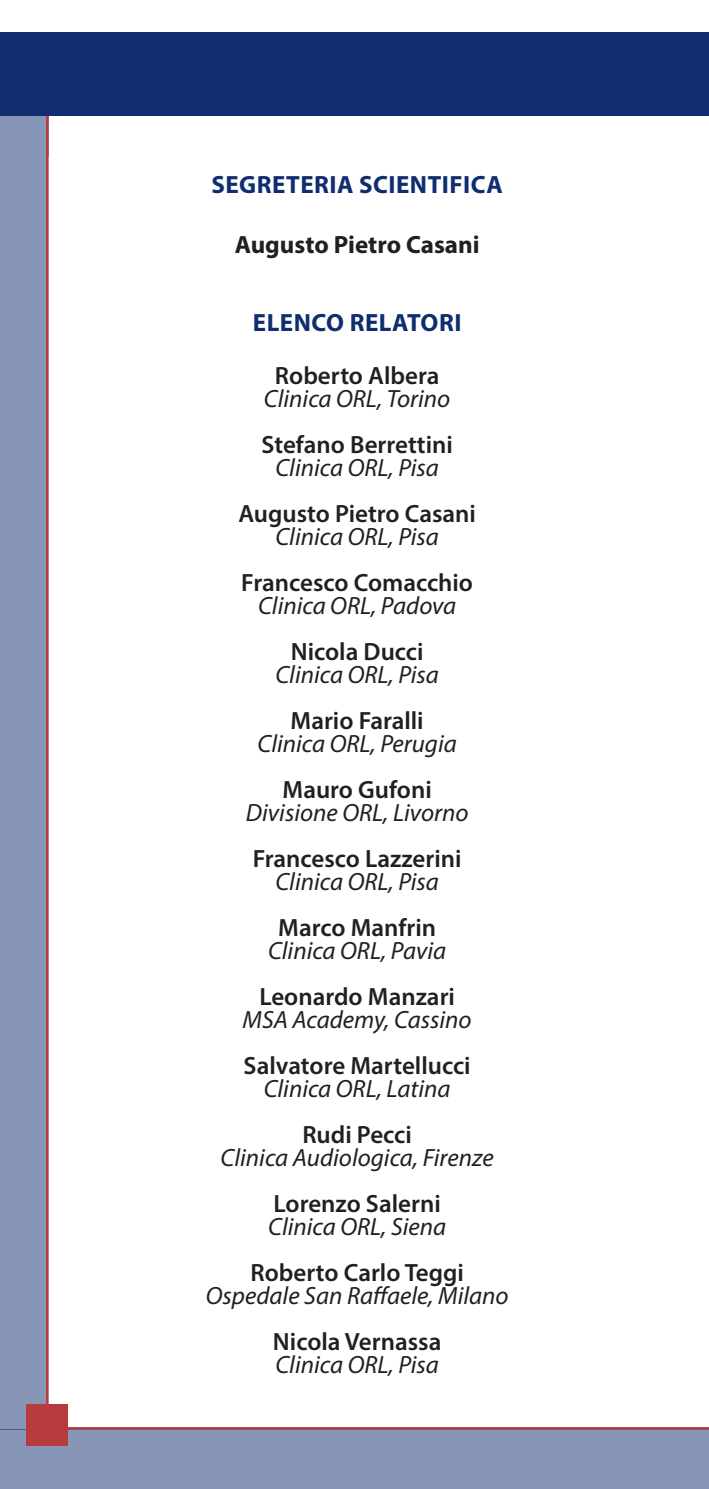
<style>
.page{position:relative;width:709px;height:1489px;background:#fff}
.page>*{position:absolute;margin:0;border:0;box-sizing:border-box;transform-origin:0 0}
.t1{font:italic 25px "Myriad Pro";color:#231f20}
.t2{font:600 25px "Myriad Pro";color:#231f20}
.t3{font:700 25px "Myriad Pro";letter-spacing:.02em;color:#0f2d6f}
.t4{font:700 25px "Myriad Pro";color:#231f20}
</style>
<div class="page">
<div style="left:0;top:40px;width:49px;height:1389px;background:#8796b7"></div>
<hr style="left:46px;top:92px;width:3px;height:1322px;background:#b73a3d">
<hr style="left:46px;top:1426px;width:663px;height:3px;background:#b73a3d">
<div style="left:0;top:1428px;width:709px;height:60px;background:#8796b7"></div>
<div style="left:27px;top:1404px;width:41px;height:41px;background:#b73a3d"></div>
<div style="left:0;top:33px;width:709px;height:83px;background:#0f2d6f"></div>
<p class="t3" style="left:211px;top:168px;width:293px">SEGRETERIA SCIENTIFICA</p>
<p class="t4" style="left:235px;top:228px;width:246px">Augusto Pietro Casani</p>
<p class="t3" style="left:253px;top:306px;width:210px">ELENCO RELATORI</p>
<p class="t2" style="left:275px;top:359px;width:166px">Roberto Albera</p>
<p class="t1" style="left:264px;top:383px;width:188px">Clinica ORL, Torino</p>
<p class="t2" style="left:261px;top:428px;width:193px">Stefano Berrettini</p>
<p class="t1" style="left:275px;top:452px;width:165px">Clinica ORL, Pisa</p>
<p class="t2" style="left:238px;top:497px;width:239px">Augusto Pietro Casani</p>
<p class="t1" style="left:275px;top:521px;width:165px">Clinica ORL, Pisa</p>
<p class="t2" style="left:241px;top:566px;width:233px">Francesco Comacchio</p>
<p class="t1" style="left:258px;top:590px;width:200px">Clinica ORL, Padova</p>
<p class="t2" style="left:291px;top:635px;width:134px">Nicola Ducci</p>
<p class="t1" style="left:275px;top:659px;width:165px">Clinica ORL, Pisa</p>
<p class="t2" style="left:290px;top:704px;width:135px">Mario Faralli</p>
<p class="t1" style="left:257px;top:728px;width:201px">Clinica ORL, Perugia</p>
<p class="t2" style="left:282px;top:773px;width:151px">Mauro Gufoni</p>
<p class="t1" style="left:246px;top:797px;width:224px">Divisione ORL, Livorno</p>
<p class="t2" style="left:253px;top:842px;width:210px">Francesco Lazzerini</p>
<p class="t1" style="left:275px;top:866px;width:165px">Clinica ORL, Pisa</p>
<p class="t2" style="left:278px;top:911px;width:159px">Marco Manfrin</p>
<p class="t1" style="left:268px;top:935px;width:180px">Clinica ORL, Pavia</p>
<p class="t2" style="left:259px;top:980px;width:197px">Leonardo Manzari</p>
<p class="t1" style="left:243px;top:1004px;width:230px">MSA Academy, Cassino</p>
<p class="t2" style="left:243px;top:1049px;width:228px">Salvatore Martellucci</p>
<p class="t1" style="left:264px;top:1073px;width:188px">Clinica ORL, Latina</p>
<p class="t2" style="left:302px;top:1118px;width:111px">Rudi Pecci</p>
<p class="t1" style="left:221px;top:1142px;width:274px">Clinica Audiologica, Firenze</p>
<p class="t2" style="left:273px;top:1187px;width:169px">Lorenzo Salerni</p>
<p class="t1" style="left:268px;top:1211px;width:179px">Clinica ORL, Siena</p>
<p class="t2" style="left:250px;top:1256px;width:215px">Roberto Carlo Teggi</p>
<p class="t1" style="left:206px;top:1280px;width:304px">Ospedale San Raffaele, Milano</p>
<p class="t2" style="left:273px;top:1325px;width:170px">Nicola Vernassa</p>
<p class="t1" style="left:275px;top:1349px;width:165px">Clinica ORL, Pisa</p>
</div>
